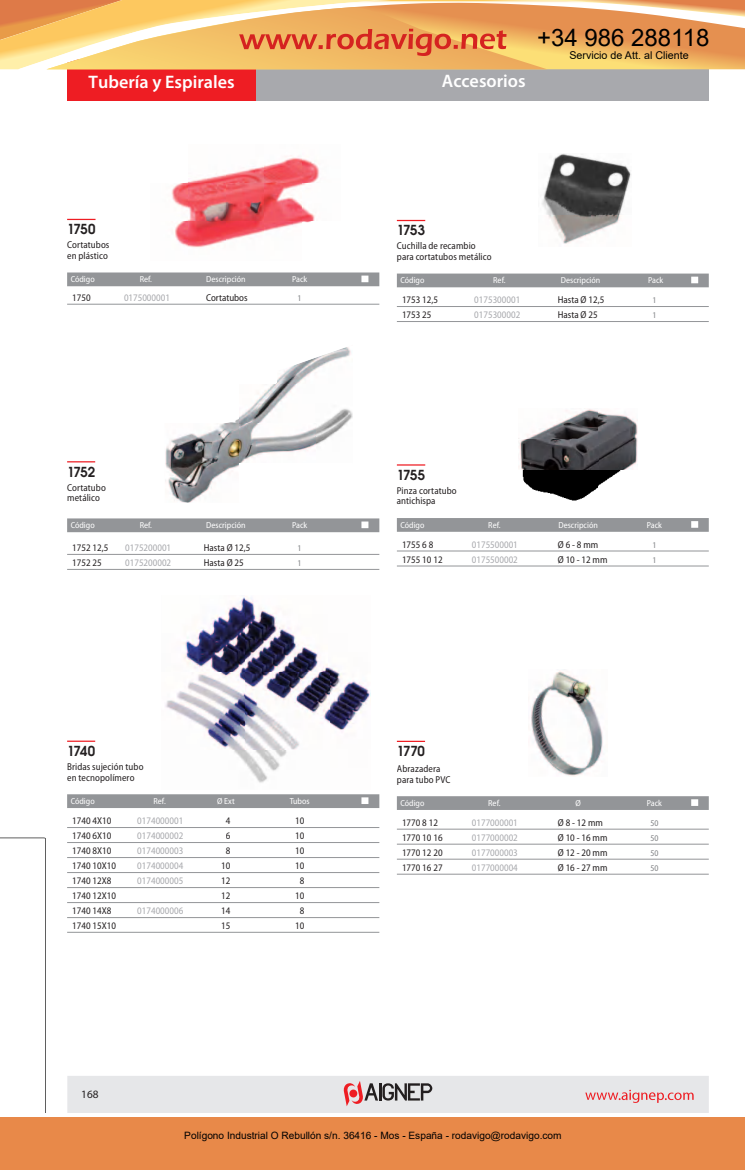
<style>
.page{position:relative;width:745px;height:1170px;background:#fff}
.page>*{position:absolute;margin:0;border:0;box-sizing:border-box;transform-origin:0 0}
.t1{font:24px "Arial";color:#000}
.t2{font:600 18.12px "Myriad Pro";color:#fff}
.t3{font:600 13.75px "Avant Garde";letter-spacing:-.035em;color:#231f20}
.t4{font:11.25px "Myriad Pro";color:#231f20}
.t5{font:10.75px "Arial";color:#000}
.t6{font:10.12px "Arial";color:#000}
.t7{font:semi-condensed 10px/10.5px "Myriad Pro";color:#231f20}
.t8{font:semi-condensed 10px "Myriad Pro";color:#a8a9ad}
.t9{font:semi-condensed 8.75px "Myriad Pro";color:#fff}
.t10{font:semi-condensed 8.75px "Myriad Pro";color:#808285}
</style>
<div class="page">
<div style="left:67px;top:1076px;width:642px;height:36px;background:#e6e7e9"></div>
<div style="left:67px;top:59px;width:642px;height:42px;background:#a8a9ad"></div>
<div style="left:67px;top:59px;width:189px;height:42px;background:#ee1d23"></div>
<svg style="left:67px;top:219px;width:29px;height:1px"></svg>
<svg style="left:67px;top:272px;width:312px;height:14px;background:#97999c"></svg>
<hr style="left:67px;top:304px;width:312px;height:1px;background:#939598">
<svg style="left:67px;top:461px;width:28px;height:1px"></svg>
<svg style="left:67px;top:518px;width:312px;height:14px;background:#97999c"></svg>
<hr style="left:67px;top:554px;width:312px;height:1px;background:#939598">
<hr style="left:67px;top:569px;width:312px;height:1px;background:#939598">
<svg style="left:67px;top:740px;width:28px;height:1px"></svg>
<svg style="left:67px;top:794px;width:312px;height:14px;background:#96989b"></svg>
<hr style="left:67px;top:827px;width:312px;height:1px;background:#939598">
<hr style="left:67px;top:842px;width:312px;height:1px;background:#939598">
<hr style="left:67px;top:857px;width:312px;height:1px;background:#939598">
<hr style="left:67px;top:872px;width:312px;height:1px;background:#939598">
<hr style="left:67px;top:887px;width:312px;height:1px;background:#939598">
<hr style="left:67px;top:902px;width:312px;height:1px;background:#939598">
<hr style="left:67px;top:917px;width:312px;height:1px;background:#939598">
<hr style="left:67px;top:932px;width:312px;height:1px;background:#939598">
<img style="left:171px;top:156px;width:148px;height:92px">
<img style="left:276px;top:347px;width:75px;height:37px">
<img style="left:165px;top:384px;width:188px;height:119px">
<img style="left:165px;top:596px;width:206px;height:187px">
<svg style="left:397px;top:220px;width:28px;height:1px"></svg>
<svg style="left:397px;top:273px;width:312px;height:14px;background:#989a9d"></svg>
<hr style="left:397px;top:306px;width:312px;height:1px;background:#939598">
<hr style="left:397px;top:321px;width:312px;height:1px;background:#939598">
<svg style="left:397px;top:464px;width:28px;height:1px"></svg>
<div style="left:397px;top:518px;width:312px;height:13px;background:#939598"></div>
<hr style="left:397px;top:550px;width:312px;height:1px;background:#939598">
<hr style="left:397px;top:565px;width:312px;height:1px;background:#939598">
<hr style="left:397px;top:740px;width:28px;height:2px;background:#ee1d23">
<svg style="left:397px;top:796px;width:312px;height:13px;background:#95979a"></svg>
<hr style="left:397px;top:828px;width:312px;height:1px;background:#939598">
<hr style="left:397px;top:843px;width:312px;height:1px;background:#939598">
<hr style="left:397px;top:858px;width:312px;height:1px;background:#939598">
<hr style="left:397px;top:873px;width:312px;height:1px;background:#939598">
<img style="left:542px;top:153px;width:89px;height:91px">
<img style="left:518px;top:409px;width:120px;height:92px">
<img style="left:531px;top:671px;width:72px;height:105px">
<svg style="left:0;top:837px;width:46px;height:275px"></svg>
<div style="left:0;top:1116px;width:745px;height:53px;background:#e88949"></div>
<svg style="left:0;top:0;width:745px;height:69px;background:#f0b56e"></svg>
<h1 class="t1" style="left:537px;top:21px;width:174px">+34 986 288118</h1>
<h2 class="t2" style="left:89px;top:70px;width:148px">Tubería y Espirales</h2>
<h2 class="t2" style="left:442px;top:70px;width:85px">Accesorios</h2>
<p class="t5" style="left:569px;top:48px;width:121px">Servicio de Att. al Cliente</p>
<h3 class="t3" style="left:67px;top:224px;width:30px">1750</h3>
<p class="t7" style="left:67px;top:241px;width:44px">Cortatubos en plástico</p>
<p class="t9" style="left:71px;top:276px;width:26px">Código</p>
<p class="t9" style="left:140px;top:276px;width:14px">Ref.</p>
<p class="t9" style="left:206px;top:276px;width:41px">Descripción</p>
<p class="t9" style="left:292px;top:276px;width:17px">Pack</p>
<p class="t7" style="left:72px;top:293px;width:20px">1750</p>
<p class="t8" style="left:124px;top:293px;width:47px">0175000001</p>
<p class="t7" style="left:206px;top:293px;width:43px">Cortatubos</p>
<p class="t10" style="left:297px;top:294px;width:6px">1</p>
<h3 class="t3" style="left:67px;top:466px;width:30px">1752</h3>
<p class="t7" style="left:67px;top:483px;width:40px">Cortatubo metálico</p>
<p class="t9" style="left:71px;top:522px;width:26px">Código</p>
<p class="t9" style="left:140px;top:522px;width:14px">Ref.</p>
<p class="t9" style="left:206px;top:522px;width:41px">Descripción</p>
<p class="t9" style="left:292px;top:522px;width:17px">Pack</p>
<p class="t7" style="left:72px;top:543px;width:38px">1752 12,5</p>
<p class="t8" style="left:125px;top:544px;width:47px">0175200001</p>
<p class="t7" style="left:204px;top:543px;width:48px">Hasta Ø 12,5</p>
<p class="t10" style="left:297px;top:544px;width:6px">1</p>
<p class="t7" style="left:72px;top:558px;width:31px">1752 25</p>
<p class="t8" style="left:125px;top:559px;width:47px">0175200002</p>
<p class="t7" style="left:204px;top:558px;width:41px">Hasta Ø 25</p>
<p class="t10" style="left:297px;top:559px;width:6px">1</p>
<h3 class="t3" style="left:67px;top:745px;width:30px">1740</h3>
<p class="t7" style="left:67px;top:762px;width:78px">Bridas sujeción tubo en tecnopolímero</p>
<p class="t9" style="left:71px;top:797px;width:26px">Código</p>
<p class="t9" style="left:153px;top:797px;width:14px">Ref.</p>
<p class="t9" style="left:217px;top:797px;width:19px">Ø Ext</p>
<p class="t9" style="left:290px;top:797px;width:22px">Tubos</p>
<p class="t7" style="left:72px;top:816px;width:41px">1740 4X10</p>
<p class="t8" style="left:137px;top:816px;width:47px">0174000001</p>
<p class="t7" style="left:226px;top:816px;width:6px">4</p>
<p class="t7" style="left:295px;top:816px;width:11px">10</p>
<p class="t7" style="left:72px;top:831px;width:41px">1740 6X10</p>
<p class="t8" style="left:137px;top:831px;width:47px">0174000002</p>
<p class="t7" style="left:226px;top:831px;width:6px">6</p>
<p class="t7" style="left:295px;top:831px;width:11px">10</p>
<p class="t7" style="left:72px;top:846px;width:41px">1740 8X10</p>
<p class="t8" style="left:137px;top:846px;width:47px">0174000003</p>
<p class="t7" style="left:226px;top:846px;width:6px">8</p>
<p class="t7" style="left:295px;top:846px;width:11px">10</p>
<p class="t7" style="left:72px;top:861px;width:45px">1740 10X10</p>
<p class="t8" style="left:137px;top:861px;width:47px">0174000004</p>
<p class="t7" style="left:221px;top:861px;width:11px">10</p>
<p class="t7" style="left:295px;top:861px;width:11px">10</p>
<p class="t7" style="left:72px;top:876px;width:41px">1740 12X8</p>
<p class="t8" style="left:137px;top:876px;width:47px">0174000005</p>
<p class="t7" style="left:221px;top:876px;width:11px">12</p>
<p class="t7" style="left:300px;top:876px;width:6px">8</p>
<p class="t7" style="left:72px;top:891px;width:45px">1740 12X10</p>
<p class="t7" style="left:221px;top:891px;width:11px">12</p>
<p class="t7" style="left:295px;top:891px;width:11px">10</p>
<p class="t7" style="left:72px;top:906px;width:41px">1740 14X8</p>
<p class="t8" style="left:137px;top:906px;width:47px">0174000006</p>
<p class="t7" style="left:221px;top:906px;width:11px">14</p>
<p class="t7" style="left:300px;top:906px;width:6px">8</p>
<p class="t7" style="left:72px;top:921px;width:45px">1740 15X10</p>
<p class="t7" style="left:221px;top:921px;width:11px">15</p>
<p class="t7" style="left:295px;top:921px;width:11px">10</p>
<p class="t4" style="left:81px;top:1090px;width:19px">168</p>
<h3 class="t3" style="left:397px;top:225px;width:30px">1753</h3>
<p class="t7" style="left:397px;top:242px;width:96px">Cuchilla de recambio para cortatubos metálico</p>
<p class="t9" style="left:400px;top:277px;width:26px">Código</p>
<p class="t9" style="left:493px;top:277px;width:14px">Ref.</p>
<p class="t9" style="left:561px;top:277px;width:41px">Descripción</p>
<p class="t9" style="left:648px;top:277px;width:17px">Pack</p>
<p class="t7" style="left:402px;top:295px;width:38px">1753 12,5</p>
<p class="t8" style="left:474px;top:296px;width:47px">0175300001</p>
<p class="t7" style="left:558px;top:295px;width:48px">Hasta Ø 12,5</p>
<p class="t10" style="left:652px;top:297px;width:6px">1</p>
<p class="t7" style="left:402px;top:310px;width:31px">1753 25</p>
<p class="t8" style="left:474px;top:311px;width:47px">0175300002</p>
<p class="t7" style="left:558px;top:310px;width:41px">Hasta Ø 25</p>
<p class="t10" style="left:652px;top:312px;width:6px">1</p>
<h3 class="t3" style="left:397px;top:469px;width:30px">1755</h3>
<p class="t7" style="left:397px;top:486px;width:61px">Pinza cortatubo antichispa</p>
<p class="t9" style="left:400px;top:521px;width:26px">Código</p>
<p class="t9" style="left:488px;top:521px;width:14px">Ref.</p>
<p class="t9" style="left:558px;top:521px;width:41px">Descripción</p>
<p class="t9" style="left:647px;top:521px;width:17px">Pack</p>
<p class="t7" style="left:402px;top:540px;width:33px">1755 6 8</p>
<p class="t8" style="left:472px;top:540px;width:47px">0175500001</p>
<p class="t7" style="left:558px;top:540px;width:42px">Ø 6 - 8 mm</p>
<p class="t10" style="left:652px;top:541px;width:6px">1</p>
<p class="t7" style="left:402px;top:555px;width:42px">1755 10 12</p>
<p class="t8" style="left:472px;top:555px;width:47px">0175500002</p>
<p class="t7" style="left:558px;top:555px;width:51px">Ø 10 - 12 mm</p>
<p class="t10" style="left:652px;top:556px;width:6px">1</p>
<h3 class="t3" style="left:397px;top:746px;width:30px">1770</h3>
<p class="t7" style="left:397px;top:764px;width:55px">Abrazadera para tubo PVC</p>
<p class="t9" style="left:400px;top:799px;width:26px">Código</p>
<p class="t9" style="left:488px;top:799px;width:14px">Ref.</p>
<p class="t9" style="left:575px;top:799px;width:7px">Ø</p>
<p class="t9" style="left:647px;top:799px;width:17px">Pack</p>
<p class="t7" style="left:402px;top:818px;width:37px">1770 8 12</p>
<p class="t8" style="left:472px;top:818px;width:47px">0177000001</p>
<p class="t7" style="left:558px;top:818px;width:47px">Ø 8 - 12 mm</p>
<p class="t10" style="left:650px;top:819px;width:10px">50</p>
<p class="t7" style="left:402px;top:833px;width:42px">1770 10 16</p>
<p class="t8" style="left:472px;top:833px;width:47px">0177000002</p>
<p class="t7" style="left:558px;top:833px;width:51px">Ø 10 - 16 mm</p>
<p class="t10" style="left:650px;top:834px;width:10px">50</p>
<p class="t7" style="left:402px;top:848px;width:42px">1770 12 20</p>
<p class="t8" style="left:472px;top:848px;width:47px">0177000003</p>
<p class="t7" style="left:558px;top:848px;width:51px">Ø 12 - 20 mm</p>
<p class="t10" style="left:650px;top:849px;width:10px">50</p>
<p class="t7" style="left:402px;top:863px;width:42px">1770 16 27</p>
<p class="t8" style="left:472px;top:863px;width:47px">0177000004</p>
<p class="t7" style="left:558px;top:863px;width:51px">Ø 16 - 27 mm</p>
<p class="t10" style="left:650px;top:864px;width:10px">50</p>
<p class="t6" style="left:184px;top:1128px;width:379px">Polígono Industrial O Rebullón s/n. 36416 - Mos - España - rodavigo@rodavigo.com</p>
</div>
